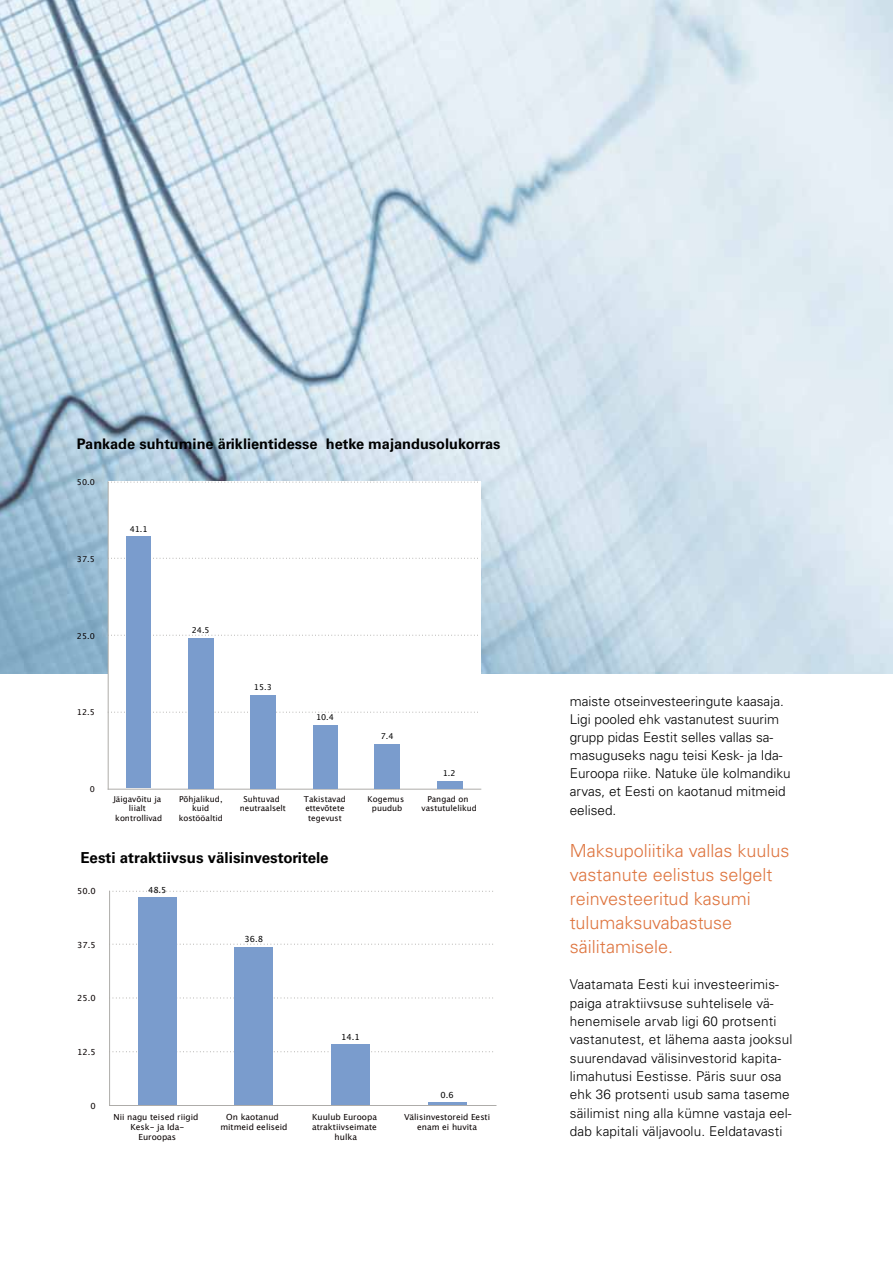
<style>
.page{position:relative;width:893px;height:1263px;background:#fff}
.page>*{position:absolute;margin:0;border:0;box-sizing:border-box;transform-origin:0 0}
.t1{font:300 18px/24px "Univers LT Std";color:#de743e}
.t2{font:700 15.15px "Univers";color:#000}
.t3{font:700 14.55px "Univers";color:#000}
.t4{font:300 13.5px/18.3px "Univers LT Std";letter-spacing:.01em;color:#000}
.t5{font:8.4px/10.1px "Lucida Grande";color:#080101;text-align:center}
.t6{font:8.4px "Lucida Grande";color:#000}
.t7{font:8.1px/9.8px "Lucida Grande";color:#080101;text-align:center}
.t8{font:8.1px "Lucida Grande";color:#000}
</style>
<div class="page">
<img style="left:0;top:0;width:893px;height:673px">
<svg style="left:65px;top:455px;width:440px;height:335px"></svg>
<div style="left:108px;top:482px;width:373px;height:307px;background:#fff"></div>
<svg style="left:111px;top:712px;width:367px;height:1px"></svg>
<svg style="left:111px;top:635px;width:367px;height:1px"></svg>
<svg style="left:111px;top:558px;width:367px;height:1px"></svg>
<svg style="left:111px;top:482px;width:367px;height:1px"></svg>
<hr style="left:108px;top:789px;width:373px;height:1px;background:#aeaca9">
<hr style="left:108px;top:482px;width:1px;height:307px;background:#aeaca9">
<div style="left:437px;top:781px;width:25px;height:7px;background:#7a9ccd"></div>
<div style="left:375px;top:744px;width:25px;height:44px;background:#7a9ccd"></div>
<div style="left:313px;top:725px;width:24px;height:63px;background:#7a9ccd"></div>
<div style="left:251px;top:695px;width:25px;height:93px;background:#7a9ccd"></div>
<div style="left:188px;top:638px;width:25px;height:150px;background:#7a9ccd"></div>
<div style="left:127px;top:536px;width:24px;height:252px;background:#7a9ccd"></div>
<svg style="left:112px;top:1051px;width:381px;height:1px"></svg>
<svg style="left:112px;top:997px;width:381px;height:1px"></svg>
<svg style="left:112px;top:944px;width:381px;height:1px"></svg>
<svg style="left:112px;top:891px;width:381px;height:1px"></svg>
<hr style="left:110px;top:1105px;width:386px;height:1px;background:#aeaca9">
<hr style="left:109px;top:891px;width:1px;height:214px;background:#aeaca9">
<hr style="left:428px;top:1102px;width:38px;height:3px;background:#7a9ccd">
<div style="left:331px;top:1045px;width:39px;height:60px;background:#7a9ccd"></div>
<div style="left:235px;top:947px;width:38px;height:158px;background:#7a9ccd"></div>
<div style="left:138px;top:897px;width:39px;height:208px;background:#7a9ccd"></div>
<p class="t3" style="left:77px;top:435px;width:425px">Pankade suhtumine äriklientidesse hetke majandusolukorras</p>
<p class="t7" style="left:77px;top:477px;width:19px">50.0</p>
<p class="t7" style="left:77px;top:554px;width:19px">37.5</p>
<p class="t8" style="left:130px;top:524px;width:19px">41.1</p>
<p class="t7" style="left:77px;top:631px;width:19px">25.0</p>
<p class="t7" style="left:77px;top:708px;width:19px">12.5</p>
<p class="t7" style="left:90px;top:784px;width:7px">0</p>
<p class="t8" style="left:192px;top:626px;width:19px">24.5</p>
<p class="t8" style="left:254px;top:682px;width:19px">15.3</p>
<p class="t8" style="left:316px;top:712px;width:19px">10.4</p>
<p class="t8" style="left:381px;top:731px;width:14px">7.4</p>
<p class="t8" style="left:443px;top:769px;width:14px">1.2</p>
<p class="t7" style="left:113px;top:794px;width:50px">Jäigavõitu ja liialt kontrollivad</p>
<p class="t7" style="left:179px;top:794px;width:46px">Põhjalikud, kuid kostööaltid</p>
<p class="t7" style="left:240px;top:794px;width:48px">Suhtuvad neutraalselt</p>
<p class="t7" style="left:304px;top:794px;width:44px">Takistavad ettevõtete tegevust</p>
<p class="t7" style="left:368px;top:794px;width:38px">Kogemus puudub</p>
<p class="t7" style="left:422px;top:794px;width:57px">Pangad on vastutulelikud</p>
<p class="t2" style="left:80px;top:849px;width:250px">Eesti atraktiivsus välisinvestoritele</p>
<p class="t5" style="left:77px;top:886px;width:20px">50.0</p>
<p class="t5" style="left:77px;top:940px;width:20px">37.5</p>
<p class="t5" style="left:77px;top:993px;width:20px">25.0</p>
<p class="t5" style="left:77px;top:1047px;width:20px">12.5</p>
<p class="t5" style="left:90px;top:1100px;width:7px">0</p>
<p class="t6" style="left:148px;top:885px;width:20px">48.5</p>
<p class="t6" style="left:245px;top:935px;width:20px">36.8</p>
<p class="t6" style="left:341px;top:1032px;width:20px">14.1</p>
<p class="t6" style="left:440px;top:1090px;width:15px">0.6</p>
<p class="t5" style="left:113px;top:1112px;width:87px">Nii nagu teised riigid<br>Kesk- ja Ida-<br>Euroopas</p>
<p class="t5" style="left:220px;top:1112px;width:69px">On kaotanud mitmeid eeliseid</p>
<p class="t5" style="left:312px;top:1112px;width:66px">Kuulub Euroopa atraktiivseimate hulka</p>
<p class="t5" style="left:404px;top:1112px;width:88px">Välisinvestoreid Eesti enam ei huvita</p>
<p class="t4" style="left:570px;top:692px;width:222px">maiste otseinvesteeringute kaasaja.<br>Ligi pooled ehk vastanutest suurim grupp pidas Eestit selles vallas sa&shy;masuguseks nagu teisi Kesk- ja Ida-<br>Euroopa riike. Natuke üle kolmandiku arvas, et Eesti on kaotanud mitmeid eelised.</p>
<h1 class="t1" style="left:570px;top:838px;width:221px">Maksupoliitika vallas kuulus vastanute eelistus selgelt reinvesteeritud kasumi tulumaksuvabastuse säilitamisele.</h1>
<p class="t4" style="left:570px;top:975px;width:224px">Vaatamata Eesti kui investeerimis&shy;paiga atraktiivsuse suhtelisele vä&shy;henemisele arvab ligi 60 protsenti vastanutest, et lähema aasta jooksul suurendavad välisinvestorid kapita&shy;limahutusi Eestisse. Päris suur osa ehk 36 protsenti usub sama taseme säilimist ning alla kümne vastaja eel&shy;dab kapitali väljavoolu. Eeldatavasti</p>
</div>
